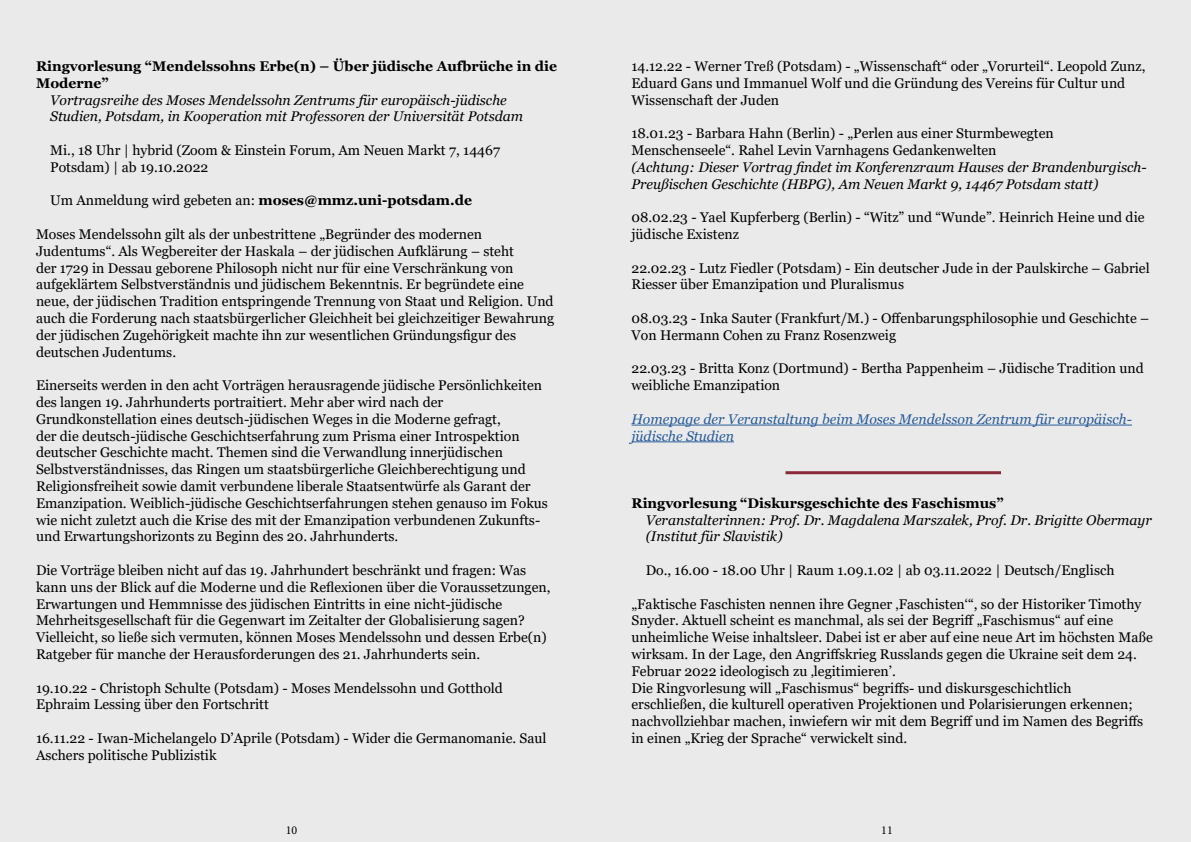
<style>
.page{position:relative;width:1191px;height:842px;background:#fff}
.page>*{position:absolute;margin:0;border:0;box-sizing:border-box;transform-origin:0 0}
.t1{font:14px/16.8px "Georgia";color:#000}
.t2{font:italic 14px/16.8px "Georgia";color:#000}
.t3{font:700 14px/16.8px "Georgia";color:#000}
.t4{font:italic 14px/16.8px "Georgia";color:#275b9b}
.t5{font:12px "Minion Pro";color:#000}
.s1{font-weight:700}
</style>
<div class="page">
<div style="left:0;top:0;width:645px;height:842px;background:#eaeaea"></div>
<div style="left:573px;top:0;width:618px;height:842px;background:#eaeaea"></div>
<hr style="left:631px;top:425px;width:501px;height:1px;background:#275b9b">
<hr style="left:631px;top:441px;width:103px;height:1px;background:#275b9b">
<hr style="left:785px;top:471px;width:216px;height:3px;background:#8b2939">
<p class="t3" style="left:36px;top:58px;width:522px">Ringvorlesung “Mendelssohns Erbe(n) – Über jüdische Aufbrüche in die<br>Moderne”</p>
<p class="t2" style="left:50px;top:91px;width:474px">Vortragsreihe des Moses Mendelssohn Zentrums für europäisch-jüdische<br>Studien, Potsdam, in Kooperation mit Professoren der Universität Potsdam</p>
<p class="t1" style="left:50px;top:142px;width:451px">Mi., 18 Uhr | hybrid (Zoom &amp; Einstein Forum, Am Neuen Markt 7, 14467<br>Potsdam) | ab 19.10.2022</p>
<p class="t1" style="left:50px;top:192px;width:423px">Um Anmeldung wird gebeten an: <span class="s1">moses@mmz.uni-potsdam.de</span></p>
<p class="t1" style="left:36px;top:226px;width:520px">Moses Mendelssohn gilt als der unbestrittene „Begründer des modernen Judentums“. Als Wegbereiter der Haskala – der jüdischen Aufklärung – steht<br>der 1729 in Dessau geborene Philosoph nicht nur für eine Verschränkung von aufgeklärtem Selbstverständnis und jüdischem Bekenntnis. Er begründete eine neue, der jüdischen Tradition entspringende Trennung von Staat und Religion. Und auch die Forderung nach staatsbürgerlicher Gleichheit bei gleichzeitiger Bewahrung der jüdischen Zugehörigkeit machte ihn zur wesentlichen Gründungsfigur des deutschen Judentums.</p>
<p class="t1" style="left:36px;top:377px;width:513px">Einerseits werden in den acht Vorträgen herausragende jüdische Persönlichkeiten des langen 19. Jahrhunderts portraitiert. Mehr aber wird nach der Grundkonstellation eines deutsch-jüdischen Weges in die Moderne gefragt,<br>der die deutsch-jüdische Geschichtserfahrung zum Prisma einer Introspektion deutscher Geschichte macht. Themen sind die Verwandlung innerjüdischen Selbstverständnisses, das Ringen um staatsbürgerliche Gleichberechtigung und Religionsfreiheit sowie damit verbundene liberale Staatsentwürfe als Garant der Emanzipation. Weiblich-jüdische Geschichtserfahrungen stehen genauso im Fokus wie nicht zuletzt auch die Krise des mit der Emanzipation verbundenen Zukunfts&shy;und Erwartungshorizonts zu Beginn des 20. Jahrhunderts.</p>
<p class="t1" style="left:36px;top:562px;width:516px">Die Vorträge bleiben nicht auf das 19. Jahrhundert beschränkt und fragen: Was kann uns der Blick auf die Moderne und die Reflexionen über die Voraussetzungen, Erwartungen und Hemmnisse des jüdischen Eintritts in eine nicht-jüdische Mehrheitsgesellschaft für die Gegenwart im Zeitalter der Globalisierung sagen?<br>Vielleicht, so ließe sich vermuten, können Moses Mendelssohn und dessen Erbe(n)<br>Ratgeber für manche der Herausforderungen des 21. Jahrhunderts sein.</p>
<p class="t1" style="left:36px;top:680px;width:468px">19.10.22 - Christoph Schulte (Potsdam) - Moses Mendelssohn und Gotthold<br>Ephraim Lessing über den Fortschritt</p>
<p class="t1" style="left:36px;top:730px;width:512px">16.11.22 - Iwan-Michelangelo D’Aprile (Potsdam) - Wider die Germanomanie. Saul<br>Aschers politische Publizistik</p>
<p class="t1" style="left:631px;top:58px;width:515px">14.12.22 - Werner Treß (Potsdam) - „Wissenschaft“ oder „Vorurteil“. Leopold Zunz,<br>Eduard Gans und Immanuel Wolf und die Gründung des Vereins für Cultur und<br>Wissenschaft der Juden</p>
<p class="t1" style="left:631px;top:125px;width:424px">18.01.23 - Barbara Hahn (Berlin) - „Perlen aus einer Sturmbewegten<br>Menschenseele“. Rahel Levin Varnhagens Gedankenwelten</p>
<p class="t2" style="left:631px;top:159px;width:516px">(Achtung: Dieser Vortrag findet im Konferenzraum Hauses der Brandenburgisch-<br>Preußischen Geschichte (HBPG), Am Neuen Markt 9, 14467 Potsdam statt)</p>
<p class="t1" style="left:631px;top:209px;width:514px">08.02.23 - Yael Kupferberg (Berlin) - “Witz” und “Wunde”. Heinrich Heine und die jüdische Existenz</p>
<p class="t1" style="left:631px;top:260px;width:519px">22.02.23 - Lutz Fiedler (Potsdam) - Ein deutscher Jude in der Paulskirche – Gabriel<br>Riesser über Emanzipation und Pluralismus</p>
<p class="t1" style="left:631px;top:310px;width:519px">08.03.23 - Inka Sauter (Frankfurt/M.) - Offenbarungsphilosophie und Geschichte –<br>Von Hermann Cohen zu Franz Rosenzweig</p>
<p class="t1" style="left:631px;top:360px;width:514px">22.03.23 - Britta Konz (Dortmund) - Bertha Pappenheim – Jüdische Tradition und weibliche Emanzipation</p>
<p class="t4" style="left:631px;top:411px;width:502px">Homepage der Veranstaltung beim Moses Mendelsson Zentrum für europäisch&shy;jüdische Studien</p>
<p class="t3" style="left:631px;top:495px;width:374px">Ringvorlesung “Diskursgeschichte des Faschismus”</p>
<p class="t2" style="left:645px;top:511px;width:508px">Veranstalterinnen: Prof. Dr. Magdalena Marszałek, Prof. Dr. Brigitte Obermayr (Institut für Slavistik)</p>
<p class="t1" style="left:645px;top:562px;width:470px">Do., 16.00 - 18.00 Uhr | Raum 1.09.1.02 | ab 03.11.2022 | Deutsch/Englisch</p>
<p class="t1" style="left:631px;top:596px;width:523px">„Faktische Faschisten nennen ihre Gegner ‚Faschisten‘“, so der Historiker Timothy Snyder. Aktuell scheint es manchmal, als sei der Begriff „Faschismus“ auf eine unheimliche Weise inhaltsleer. Dabei ist er aber auf eine neue Art im höchsten Maße wirksam. In der Lage, den Angriffskrieg Russlands gegen die Ukraine seit dem 24.<br>Februar 2022 ideologisch zu ‚legitimieren’.<br>Die Ringvorlesung will „Faschismus“ begriffs- und diskursgeschichtlich<br>erschließen, die kulturell operativen Projektionen und Polarisierungen erkennen; nachvollziehbar machen, inwiefern wir mit dem Begriff und im Namen des Begriffs in einen „Krieg der Sprache“ verwickelt sind.</p>
<p class="t5" style="left:286px;top:822px;width:13px">10</p>
<p class="t5" style="left:881px;top:822px;width:13px">11</p>
</div>
